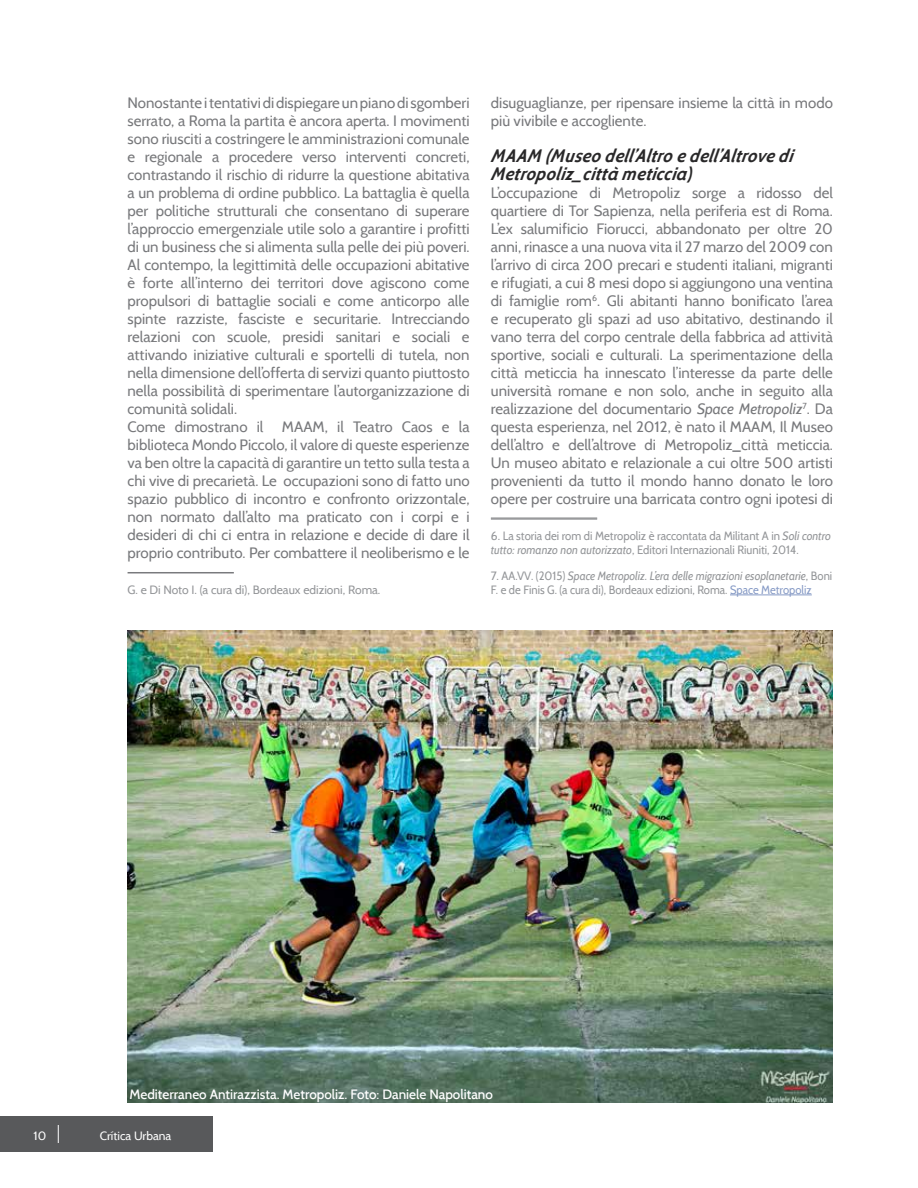
<style>
.page{position:relative;width:918px;height:1188px;background:#fff}
.page>*{position:absolute;margin:0;border:0;box-sizing:border-box;transform-origin:0 0}
.t1{font:italic 700 18px/18px "Cabin";color:#292829}
.t2{font:15px/18px "Cabin";color:#77787b}
.t3{font:500 13.5px "Cabin";color:#fff}
.t4{font:12px/14.4px "Cabin";color:#939598}
.t5{font:12px "Cabin";color:#fff}
.s1{font-style:inherit}
.s2{font-style:italic}
.s3{color:#879bc6}
</style>
<div class="page">
<div style="left:0;top:1116px;width:213px;height:36px;background:#58595b"></div>
<svg style="left:58px;top:1125px;width:1px;height:18px"></svg>
<hr style="left:128px;top:572px;width:106px;height:1px;background:#797a7d">
<img style="left:128px;top:630px;width:705px;height:472px">
<hr style="left:491px;top:518px;width:106px;height:1px;background:#797a7d">
<hr style="left:491px;top:519px;width:106px;height:1px;background:#797a7d">
<hr style="left:730px;top:595px;width:82px;height:1px;background:#879bc6">
<p class="t2" style="left:128px;top:94px;width:344px">Nonostante i tentativi di dispiegare un piano di sgomberi serrato, a Roma la partita è ancora aperta. I movimenti sono riusciti a costringere le amministrazioni comunale e regionale a procedere verso interventi concreti, contrastando il rischio di ridurre la questione abitativa a un problema di ordine pubblico. La battaglia è quella per politiche strutturali che consentano di superare l’approccio emergenziale utile solo a garantire i profitti di un business che si alimenta sulla pelle dei più poveri.<br>Al contempo, la legittimità delle occupazioni abitative è forte all’interno dei territori dove agiscono come propulsori di battaglie sociali e come anticorpo alle spinte razziste, fasciste e securitarie. Intrecciando relazioni con scuole, presidi sanitari e sociali e attivando iniziative culturali e sportelli di tutela, non nella dimensione dell’offerta di servizi quanto piuttosto nella possibilità di sperimentare l’autorganizzazione di comunità solidali.<br>Come dimostrano il MAAM, il Teatro Caos e la biblioteca Mondo Piccolo, il valore di queste esperienze va ben oltre la capacità di garantire un tetto sulla testa a chi vive di precarietà. Le occupazioni sono di fatto uno spazio pubblico di incontro e confronto orizzontale, non normato dall’alto ma praticato con i corpi e i desideri di chi ci entra in relazione e decide di dare il proprio contributo. Per combattere il neoliberismo e le</p>
<p class="t4" style="left:128px;top:583px;width:254px">G. e Di Noto I. (a cura di), Bordeaux edizioni, Roma.</p>
<p class="t2" style="left:491px;top:94px;width:344px">disuguaglianze, per ripensare insieme la città in modo più vivibile e accogliente.</p>
<p class="t1" style="left:491px;top:147px;width:308px">MAA M (Museo dell’A ltro e dell’A ltrove di<br>Metrop oliz_ città meticcia<span class="s1">)</span></p>
<p class="t2" style="left:491px;top:184px;width:344px;text-align:justify">L’occupazione di Metropoliz sorge a ridosso del quartiere di Tor Sapienza, nella periferia est di Roma.<br>L’ex salumificio Fiorucci, abbandonato per oltre 20 anni, rinasce a una nuova vita il 27 marzo del 2009 con l’arrivo di circa 200 precari e studenti italiani, migranti e rifugiati, a cui 8 mesi dopo si aggiungono una ventina di famiglie rom<sup>6</sup>. Gli abitanti hanno bonificato l’area e recuperato gli spazi ad uso abitativo, destinando il vano terra del corpo centrale della fabbrica ad attività sportive, sociali e culturali. La sperimentazione della città meticcia ha innescato l’interesse da parte delle università romane e non solo, anche in seguito alla realizzazione del documentario <span class="s2">Space Metropoliz</span><sup>7</sup>. Da questa esperienza, nel 2012, è nato il MAAM, Il Museo dell’altro e dell’altrove di Metropoliz_città meticcia.<br>Un museo abitato e relazionale a cui oltre 500 artisti provenienti da tutto il mondo hanno donato le loro opere per costruire una barricata contro ogni ipotesi di</p>
<p class="t4" style="left:491px;top:528px;width:341px">6. La storia dei rom di Metropoliz è raccontata da Militant A in <span class="s2">Soli contro tutto: romanzo non autorizzato</span>, Editori Internazionali Riuniti, 2014.</p>
<p class="t4" style="left:491px;top:568px;width:343px">7. AA.VV. (2015) <span class="s2">Space Metropoliz. L’era delle migrazioni esoplanetarie</span>, Boni<br>F. e de Finis G. (a cura di), Bordeaux edizioni, Roma. <span class="s3">Space Metropoliz</span></p>
<p class="t3" style="left:130px;top:1086px;width:365px">Mediterraneo Antirazzista. Metropoliz. Foto: Daniele Napolitano</p>
<p class="t5" style="left:33px;top:1128px;width:14px">10</p>
<p class="t5" style="left:100px;top:1128px;width:73px">Crítica Urbana</p>
</div>
